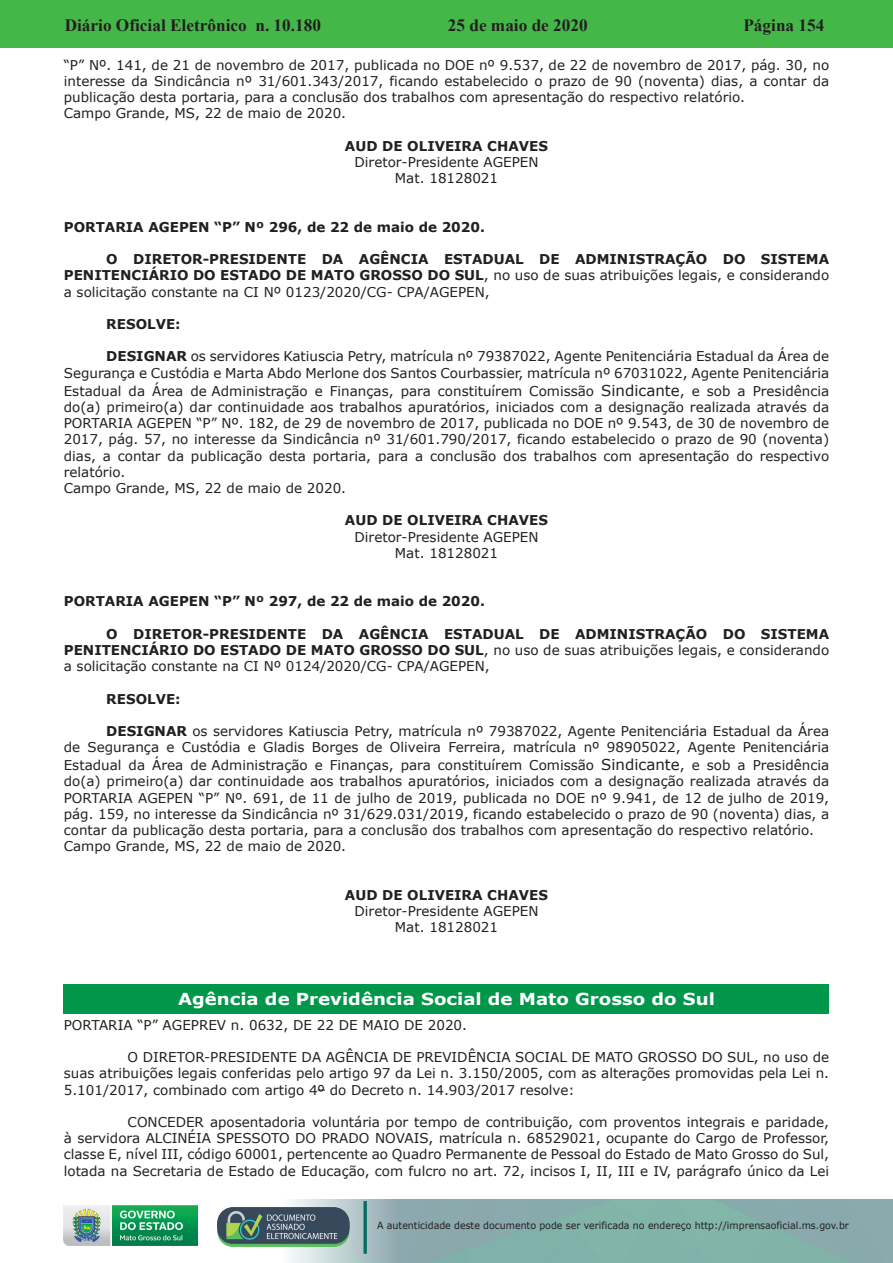
<style>
.page{position:relative;width:893px;height:1263px;background:#fff}
.page>*{position:absolute;margin:0;border:0;box-sizing:border-box;transform-origin:0 0}
.t1{font:700 17.25px "Times New Roman";color:#231f20}
.Atos_Pessoal_Executi{font:700 16.5px "Verdana";color:#fff;scale:1.1 1}
.Título_2{font:13.5px/16.2px "Verdana";color:#231f20;text-align:justify}
.t2{font:700 13.5px/16.2px "Verdana";color:#231f20;text-align:justify}
.t3{font:9.9px "Verdana";color:#231f20;scale:.95 1}
.s1{font-weight:400}
.s2{font-weight:700}
.s3{font-size:15px}
</style>
<div class="page">
<div style="left:0;top:0;width:893px;height:48px;background:#45b749"></div>
<img style="left:63px;top:1199px;width:830px;height:64px">
<img style="left:364px;top:1202px;width:2px;height:51px">
<img style="left:218px;top:1207px;width:132px;height:39px">
<img style="left:64px;top:1205px;width:134px;height:41px">
<div style="left:64px;top:984px;width:765px;height:29px;background:#00974a"></div>
<p class="t1" style="left:65px;top:13px;width:258px">Diário Oficial Eletrônico n. 10.180</p>
<p class="t1" style="left:448px;top:13px;width:141px">25 de maio de 2020</p>
<p class="t1" style="left:743px;top:13px;width:82px">Página 154</p>
<p class="Título_2" style="left:64px;top:57px;width:767px">“P” Nº. 141, de 21 de novembro de 2017, publicada no DOE nº 9.537, de 22 de novembro de 2017, pág. 30, no interesse da Sindicância nº 31/601.343/2017, ficando estabelecido o prazo de 90 (noventa) dias, a contar da publicação desta portaria, para a conclusão dos trabalhos com apresentação do respectivo relatório.</p>
<p class="Título_2" style="left:64px;top:105px;width:284px">Campo Grande, MS, 22 de maio de 2020.</p>
<p class="t2" style="left:345px;top:138px;width:204px">AUD DE OLIVEIRA CHAVES</p>
<p class="Título_2" style="left:354px;top:154px;width:185px">Diretor-Presidente AGEPEN</p>
<p class="Título_2" style="left:395px;top:170px;width:105px">Mat. 18128021</p>
<p class="t2" style="left:64px;top:219px;width:423px">PORTARIA AGEPEN “P” Nº 296, de 22 de maio de 2020.</p>
<p class="t2" style="left:64px;top:251px;width:767px;text-indent:43px">O DIRETOR-PRESIDENTE DA AGÊNCIA ESTADUAL DE ADMINISTRAÇÃO DO SISTEMA PENITENCIÁRIO DO ESTADO DE MATO GROSSO DO SUL<span class="s1">, no uso de suas atribuições legais, e considerando a solicitação constante na CI Nº 0123/2020/CG- CPA/AGEPEN,</span></p>
<p class="t2" style="left:106px;top:316px;width:76px">RESOLVE:</p>
<p class="Título_2" style="left:64px;top:348px;width:767px;text-align:right"><span class="s2">DESIGNAR</span> os servidores Katiuscia Petry, matrícula nº 79387022, Agente Penitenciária Estadual da Área de<br>Segurança e Custódia e Marta Abdo Merlone dos Santos Courbassier, matrícula nº 67031022, Agente Penitenciária</p>
<p class="Título_2" style="left:64px;top:383px;width:767px">Estadual da Área de Administração e Finanças, para constituírem Comissão <span class="s3">Sindicante</span>, e sob a Presidência do(a) primeiro(a) dar continuidade aos trabalhos apuratórios, iniciados com a designação realizada através da PORTARIA AGEPEN “P” Nº. 182, de 29 de novembro de 2017, publicada no DOE nº 9.543, de 30 de novembro de 2017, pág. 57, no interesse da Sindicância nº 31/601.790/2017, ficando estabelecido o prazo de 90 (noventa) dias, a contar da publicação desta portaria, para a conclusão dos trabalhos com apresentação do respectivo relatório.</p>
<p class="Título_2" style="left:64px;top:480px;width:284px">Campo Grande, MS, 22 de maio de 2020.</p>
<p class="t2" style="left:345px;top:512px;width:204px">AUD DE OLIVEIRA CHAVES</p>
<p class="Título_2" style="left:354px;top:528px;width:185px">Diretor-Presidente AGEPEN</p>
<p class="Título_2" style="left:395px;top:545px;width:105px">Mat. 18128021</p>
<p class="t2" style="left:64px;top:593px;width:423px">PORTARIA AGEPEN “P” Nº 297, de 22 de maio de 2020.</p>
<p class="t2" style="left:64px;top:625px;width:767px;text-indent:43px">O DIRETOR-PRESIDENTE DA AGÊNCIA ESTADUAL DE ADMINISTRAÇÃO DO SISTEMA PENITENCIÁRIO DO ESTADO DE MATO GROSSO DO SUL<span class="s1">, no uso de suas atribuições legais, e considerando a solicitação constante na CI Nº 0124/2020/CG- CPA/AGEPEN,</span></p>
<p class="t2" style="left:106px;top:690px;width:76px">RESOLVE:</p>
<p class="Título_2" style="left:64px;top:723px;width:767px;text-align:right"><span class="s2">DESIGNAR</span> os servidores Katiuscia Petry, matrícula nº 79387022, Agente Penitenciária Estadual da Área<br>de Segurança e Custódia e Gladis Borges de Oliveira Ferreira, matrícula nº 98905022, Agente Penitenciária</p>
<p class="Título_2" style="left:64px;top:757px;width:767px">Estadual da Área de Administração e Finanças, para constituírem Comissão <span class="s3">Sindicante</span>, e sob a Presidência do(a) primeiro(a) dar continuidade aos trabalhos apuratórios, iniciados com a designação realizada através da PORTARIA AGEPEN “P” Nº. 691, de 11 de julho de 2019, publicada no DOE nº 9.941, de 12 de julho de 2019, pág. 159, no interesse da Sindicância nº 31/629.031/2019, ficando estabelecido o prazo de 90 (noventa) dias, a contar da publicação desta portaria, para a conclusão dos trabalhos com apresentação do respectivo relatório.</p>
<p class="Título_2" style="left:64px;top:838px;width:284px">Campo Grande, MS, 22 de maio de 2020.</p>
<p class="t2" style="left:345px;top:886px;width:204px">AUD DE OLIVEIRA CHAVES</p>
<p class="Título_2" style="left:354px;top:903px;width:185px">Diretor-Presidente AGEPEN</p>
<p class="Título_2" style="left:395px;top:919px;width:105px">Mat. 18128021</p>
<p class="Atos_Pessoal_Executi" style="left:178px;top:987px;width:490px">Agência de Previdência Social de Mato Grosso do Sul</p>
<p class="Título_2" style="left:64px;top:1016px;width:405px">PORTARIA “P” AGEPREV n. 0632, DE 22 DE MAIO DE 2020.</p>
<p class="Título_2" style="left:64px;top:1049px;width:767px;text-indent:64px">O DIRETOR-PRESIDENTE DA AGÊNCIA DE PREVIDÊNCIA SOCIAL DE MATO GROSSO DO SUL, no uso de suas atribuições legais conferidas pelo artigo 97 da Lei n. 3.150/2005, com as alterações promovidas pela Lei n.<br>5.101/2017, combinado com artigo 4º do Decreto n. 14.903/2017 resolve:</p>
<p class="Título_2" style="left:64px;top:1114px;width:767px;text-indent:64px">CONCEDER aposentadoria voluntária por tempo de contribuição, com proventos integrais e paridade, à servidora ALCINÉIA SPESSOTO DO PRADO NOVAIS, matrícula n. 68529021, ocupante do Cargo de Professor, classe E, nível III, código 60001, pertencente ao Quadro Permanente de Pessoal do Estado de Mato Grosso do Sul, lotada na Secretaria de Estado de Educação, com fulcro no art. 72, incisos I, II, III e IV, parágrafo único da Lei</p>
<p class="t3" style="left:377px;top:1219px;width:498px">A autenticidade deste documento pode ser verificada no endereço http://imprensaoficial.ms.gov.br</p>
</div>
